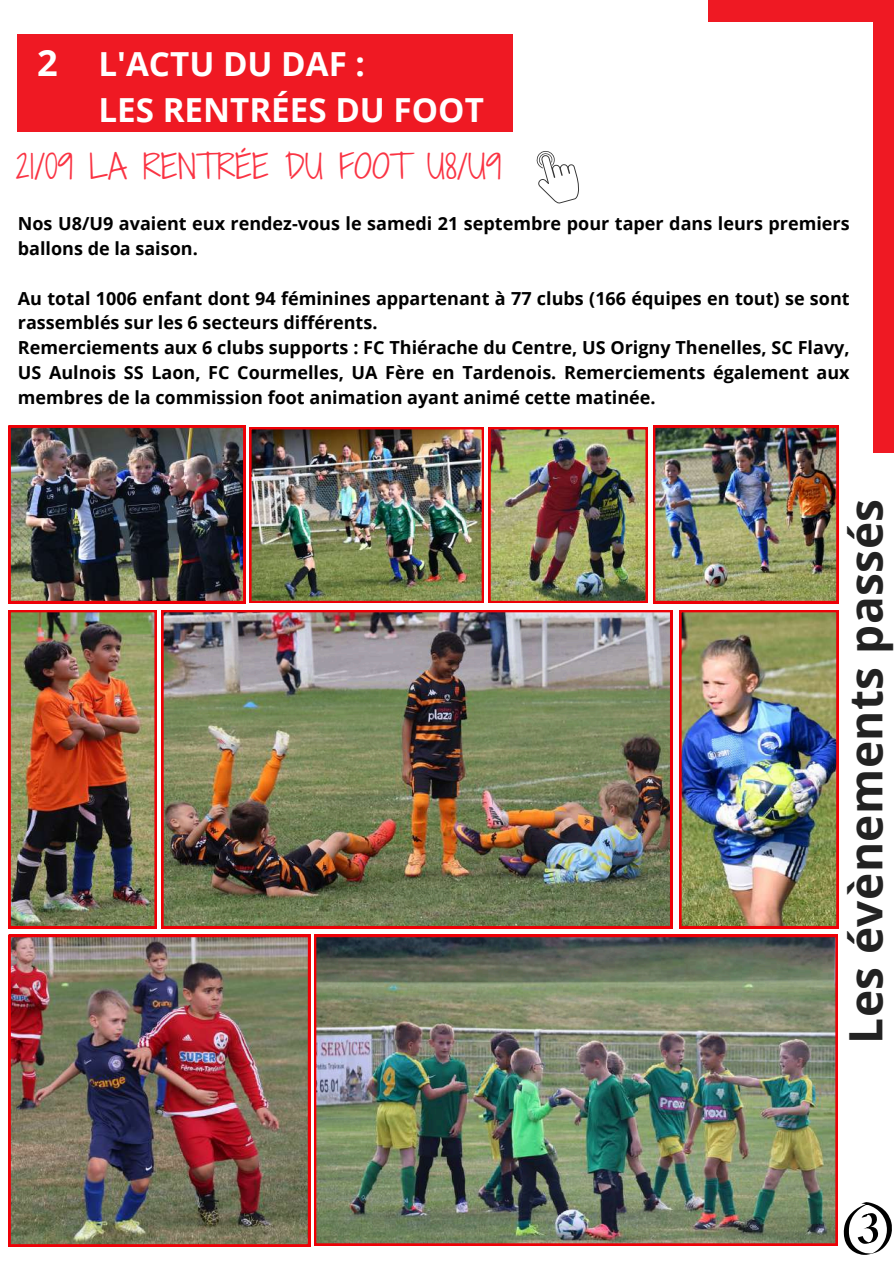
<style>
.page{position:relative;width:894px;height:1264px;background:#fff}
.page>*{position:absolute;margin:0;border:0;box-sizing:border-box;transform-origin:0 0}
.t1{font:700 46.05px "Open Sans";letter-spacing:.01em;color:#222}
.t2{font:700 36.15px "Open Sans";color:#fff}
.t3{font:700 33.15px/46.2px "Open Sans";color:#fff}
.t4{font:31.95px "Shadows Into Light Two";color:#fa3343}
.t5{font:700 18px/24.8px "Open Sans";color:#000}
</style>
<div class="page">
<div style="left:18px;top:34px;width:494px;height:98px;background:#ef1923"></div>
<div style="left:872px;top:0;width:21px;height:452px;background:#ef1923"></div>
<div style="left:708px;top:0;width:182px;height:21px;background:#ef1923"></div>
<svg style="left:536px;top:151px;width:43px;height:53px"></svg>
<svg style="left:843px;top:1202px;width:48px;height:52px"></svg>
<img style="left:161px;top:610px;width:511px;height:318px">
<img style="left:9px;top:610px;width:148px;height:318px">
<img style="left:679px;top:610px;width:158px;height:318px">
<img style="left:9px;top:425px;width:638px;height:178px">
<img style="left:653px;top:425px;width:185px;height:178px">
<img style="left:9px;top:935px;width:301px;height:311px">
<img style="left:314px;top:935px;width:523px;height:310px">
<h2 class="t2" style="left:37px;top:37px;width:22px">2</h2>
<h3 class="t3" style="left:98px;top:40px;width:387px">L'ACTU DU DAF :<br>LES RENTRÉES DU FOOT</h3>
<h3 class="t4" style="left:16px;top:143px;width:487px">21/09 LA RENTRÉE DU FOOT U8/U9</h3>
<p class="t5" style="left:18px;top:211px;width:833px">Nos U8/U9 avaient eux rendez-vous le samedi 21 septembre pour taper dans leurs premiers ballons de la saison.</p>
<p class="t5" style="left:18px;top:285px;width:833px">Au total 1006 enfant dont 94 féminines appartenant à 77 clubs (166 équipes en tout) se sont rassemblés sur les 6 secteurs différents.<br>Remerciements aux 6 clubs supports : FC Thiérache du Centre, US Origny Thenelles, SC Flavy, US Aulnois SS Laon, FC Courmelles, UA Fère en Tardenois. Remerciements également aux membres de la commission foot animation ayant animé cette matinée.</p>
<h1 class="t1" style="left:833px;top:1043px;width:546px;rotate:-90deg">Les évènements passés</h1>
</div>
